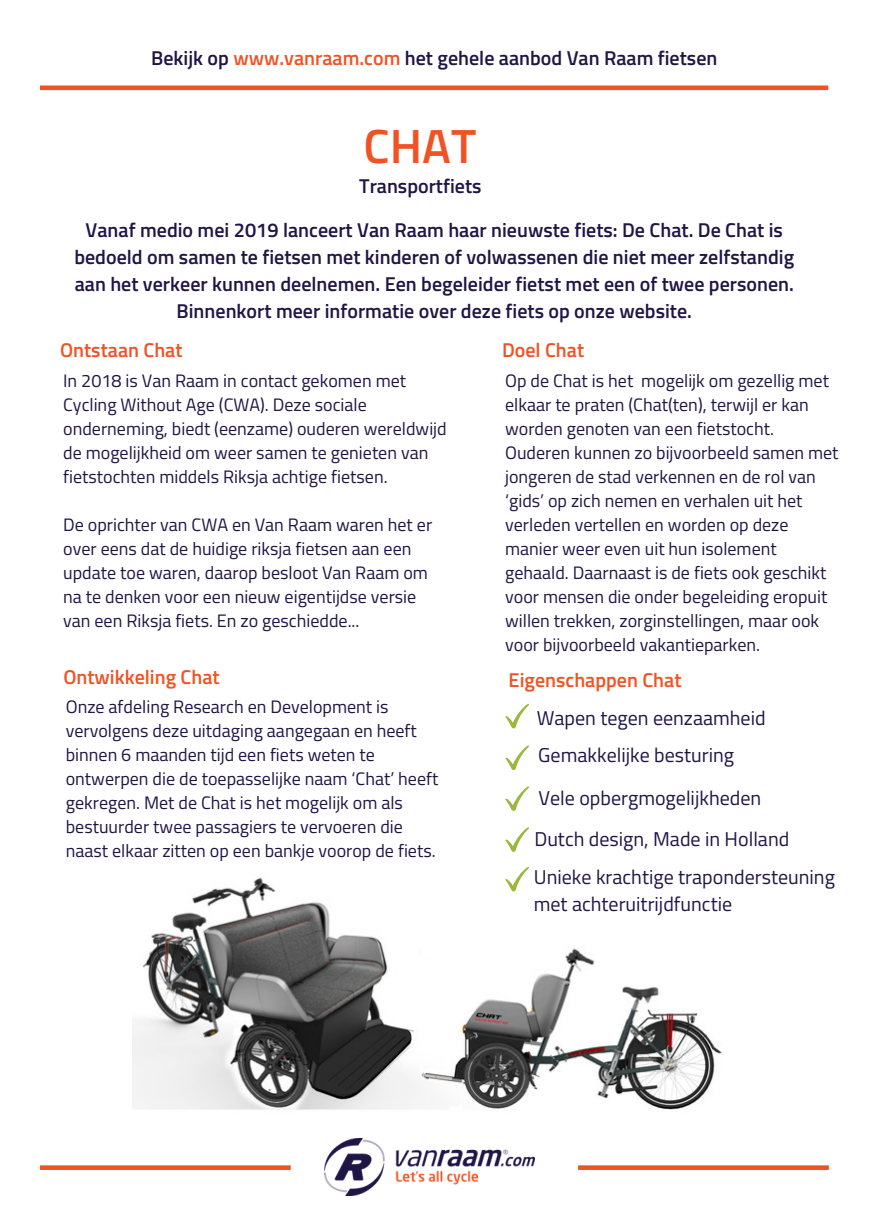
<style>
.page{position:relative;width:873px;height:1224px;background:#fff}
.page>*{position:absolute;margin:0;border:0;box-sizing:border-box;transform-origin:0 0}
.t1{font:600 48px "Titillium Web";color:#f05323}
.t2{font:600 20px/27px "Titillium Web";color:#201545;text-align:center}
.t3{font:20px/27px "Titillium Web";color:#201545}
.t4{font:600 20px "Titillium Web";color:#f05323}
.t5{font:18px/24px "Titillium Web";color:#201545}
.s1{color:#f05323}
</style>
<div class="page">
<svg style="left:40px;top:85px;width:788px;height:5px;background:#f16338"></svg>
<img style="left:132px;top:866px;width:590px;height:244px">
<img style="left:324px;top:1139px;width:210px;height:57px">
<svg style="left:40px;top:1165px;width:251px;height:5px"></svg>
<svg style="left:578px;top:1165px;width:251px;height:5px"></svg>
<svg style="left:505px;top:704px;width:24px;height:24px"></svg>
<svg style="left:505px;top:745px;width:24px;height:25px"></svg>
<svg style="left:505px;top:786px;width:24px;height:25px"></svg>
<svg style="left:505px;top:827px;width:24px;height:25px"></svg>
<svg style="left:505px;top:867px;width:24px;height:24px"></svg>
<p class="t2" style="left:151px;top:44px;width:568px">Bekijk op <span class="s1">www.vanraam.com</span> het gehele aanbod Van Raam fietsen</p>
<h1 class="t1" style="left:364px;top:109px;width:114px">CHAT</h1>
<p class="t2" style="left:359px;top:172px;width:124px">Transportfiets</p>
<p class="t2" style="left:74px;top:216px;width:721px">Vanaf medio mei 2019 lanceert Van Raam haar nieuwste fiets: De Chat. De Chat is bedoeld om samen te fietsen met kinderen of volwassenen die niet meer zelfstandig aan het verkeer kunnen deelnemen. Een begeleider fietst met een of twee personen.<br>Binnenkort meer informatie over deze fiets op onze website.</p>
<p class="t4" style="left:60px;top:335px;width:124px">Ontstaan Chat</p>
<p class="t5" style="left:63px;top:368px;width:385px">In 2018 is Van Raam in contact gekomen met Cycling Without Age (CWA). Deze sociale onderneming, biedt (eenzame) ouderen wereldwijd de mogelijkheid om weer samen te genieten van fietstochten middels Riksja achtige fietsen.</p>
<p class="t5" style="left:63px;top:512px;width:371px">De oprichter van CWA en Van Raam waren het er over eens dat de huidige riksja fietsen aan een update toe waren, daarop besloot Van Raam om na te denken voor een nieuw eigentijdse versie van een Riksja fiets. En zo geschiedde...</p>
<p class="t4" style="left:63px;top:661px;width:158px">Ontwikkeling Chat</p>
<p class="t5" style="left:66px;top:694px;width:374px">Onze afdeling Research en Development is vervolgens deze uitdaging aangegaan en heeft binnen 6 maanden tijd een fiets weten te ontwerpen die de toepasselijke naam ‘Chat’ heeft gekregen. Met de Chat is het mogelijk om als bestuurder twee passagiers te vervoeren die naast elkaar zitten op een bankje voorop de fiets.</p>
<p class="t4" style="left:502px;top:335px;width:84px">Doel Chat</p>
<p class="t5" style="left:505px;top:368px;width:335px">Op de Chat is het mogelijk om gezellig met elkaar te praten (Chat(ten), terwijl er kan worden genoten van een fietstocht.<br>Ouderen kunnen zo bijvoorbeeld samen met jongeren de stad verkennen en de rol van ‘gids’ op zich nemen en verhalen uit het verleden vertellen en worden op deze manier weer even uit hun isolement gehaald. Daarnaast is de fiets ook geschikt voor mensen die onder begeleiding eropuit willen trekken, zorginstellingen, maar ook voor bijvoorbeeld vakantieparken.</p>
<p class="t4" style="left:509px;top:664px;width:174px">Eigenschappen Chat</p>
<p class="t3" style="left:537px;top:704px;width:230px">Wapen tegen eenzaamheid</p>
<p class="t3" style="left:538px;top:741px;width:197px">Gemakkelijke besturing</p>
<p class="t3" style="left:538px;top:784px;width:224px">Vele opbergmogelijkheden</p>
<p class="t3" style="left:534px;top:825px;width:256px">Dutch design, Made in Holland</p>
<p class="t3" style="left:534px;top:863px;width:303px">Unieke krachtige trapondersteuning met achteruitrijdfunctie</p>
</div>
